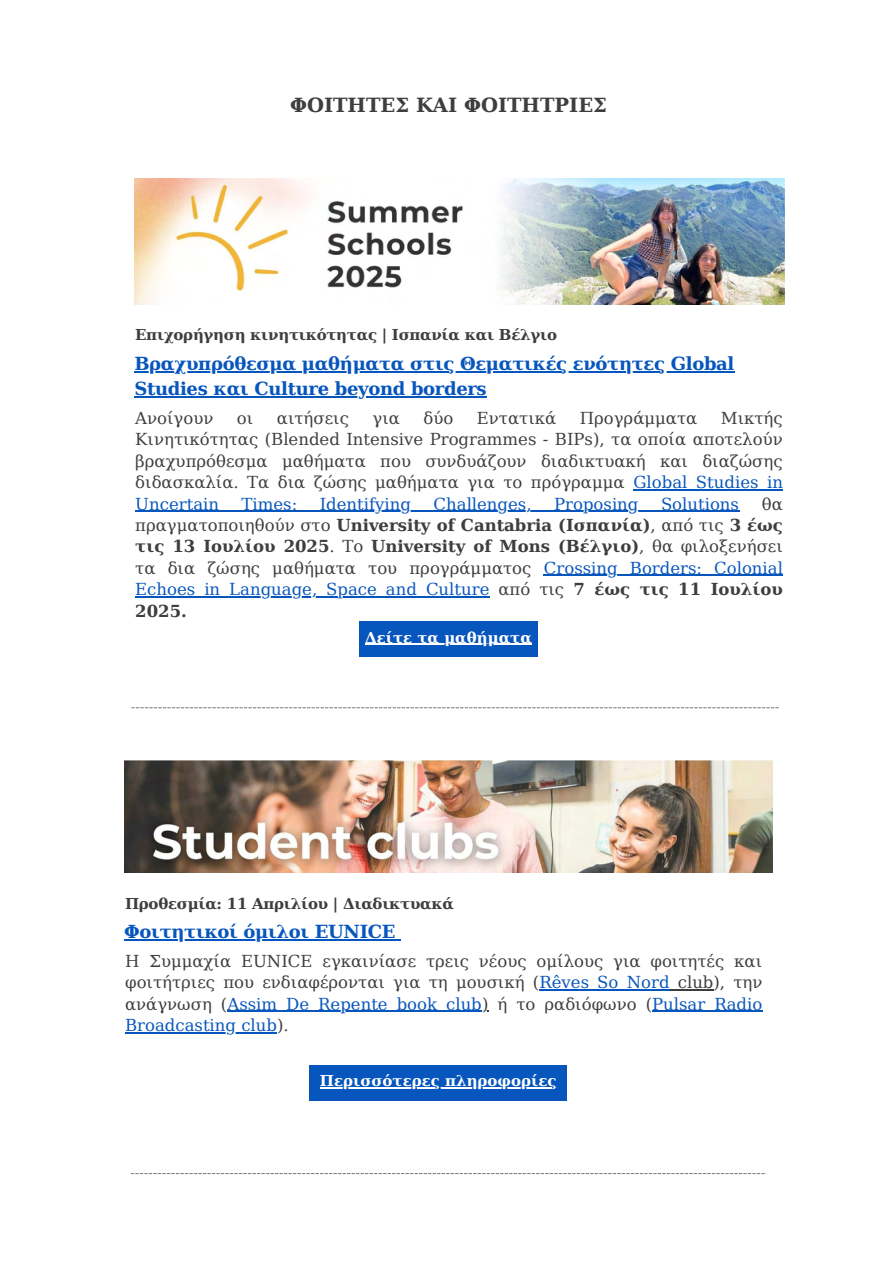
<style>
.page{position:relative;width:894px;height:1264px;background:#fff}
.page>*{position:absolute;margin:0;border:0;box-sizing:border-box;transform-origin:0 0}
.t1{font:700 19.5px "DejaVu Serif";color:#3e3e3e}
.t2{font:700 18px "DejaVu Serif";letter-spacing:-.02em;color:#0756be}
.t3{font:16.5px/21.3px "DejaVu Serif";color:#3e3e3e;text-align:justify}
.t4{font:16.5px/21.3px "DejaVu Serif";color:#0756be}
.t5{font:700 15px "DejaVu Serif";letter-spacing:-.02em;color:#3e3e3e}
.t6{font:700 15px "DejaVu Serif";color:#fff}
.s1{color:#0756be}
.s2{font-weight:700}
.s3{color:#3e3e3e}
.s4{font-weight:700;color:#3e3e3e}
</style>
<div class="page">
<div style="left:359px;top:621px;width:178px;height:35px;background:#0756be"></div>
<hr style="left:365px;top:644px;width:167px;height:1px;background:#fff">
<svg style="left:131px;top:707px;width:647px;height:1px"></svg>
<img style="left:134px;top:178px;width:649px;height:126px">
<hr style="left:633px;top:489px;width:149px;height:1px;background:#0756be">
<hr style="left:135px;top:510px;width:604px;height:2px;background:#0756be">
<hr style="left:543px;top:575px;width:239px;height:1px;background:#0756be">
<hr style="left:135px;top:596px;width:354px;height:1px;background:#0756be">
<hr style="left:134px;top:371px;width:600px;height:1px;background:#0756be">
<hr style="left:134px;top:396px;width:352px;height:1px;background:#0756be">
<div style="left:309px;top:1065px;width:258px;height:35px;background:#0756be"></div>
<hr style="left:320px;top:1087px;width:236px;height:1px;background:#fff">
<img style="left:124px;top:760px;width:648px;height:112px">
<hr style="left:539px;top:989px;width:130px;height:1px;background:#0756be">
<hr style="left:669px;top:989px;width:44px;height:1px;background:#3e3e3e">
<hr style="left:227px;top:1010px;width:255px;height:1px;background:#0756be">
<hr style="left:652px;top:1010px;width:110px;height:1px;background:#0756be">
<hr style="left:125px;top:1032px;width:152px;height:1px;background:#0756be">
<svg style="left:124px;top:939px;width:16px;height:1px"></svg>
<hr style="left:140px;top:939px;width:255px;height:1px;background:#0756be">
<svg style="left:131px;top:1173px;width:635px;height:1px"></svg>
<p class="t1" style="left:290px;top:94px;width:318px">ΦΟΙΤΗΤΕΣ ΚΑΙ ΦΟΙΤΗΤΡΙΕΣ</p>
<p class="t5" style="left:135px;top:326px;width:423px">Επιχορήγηση κινητικότητας | Ισπανία και Βέλγιο</p>
<p class="t2" style="left:134px;top:353px;width:601px">Βραχυπρόθεσμα μαθήματα στις Θεματικές ενότητες Global</p>
<h3 class="t2" style="left:134px;top:378px;width:354px">Studies και Culture beyond borders</h3>
<h3 class="t3" style="left:135px;top:408px;width:80px">Ανοίγουν</h3>
<h3 class="t3" style="left:237px;top:408px;width:18px">οι</h3>
<h3 class="t3" style="left:277px;top:408px;width:74px">αιτήσεις</h3>
<h3 class="t3" style="left:372px;top:408px;width:29px">για</h3>
<h3 class="t3" style="left:423px;top:408px;width:31px">δύο</h3>
<h3 class="t3" style="left:477px;top:408px;width:81px">Εντατικά</h3>
<h3 class="t3" style="left:579px;top:408px;width:119px">Προγράμματα</h3>
<h3 class="t3" style="left:135px;top:408px;width:649px;text-indent:585px">Μικτής Κινητικότητας (Blended Intensive Programmes - BIPs), τα οποία αποτελούν βραχυπρόθεσμα μαθήματα που συνδυάζουν διαδικτυακή και διαζώσης διδασκαλία. Τα δια ζώσης μαθήματα για το πρόγραμμα <span class="s1">Global Studies in</span></h3>
<h2 class="t4" style="left:135px;top:493px;width:85px">Uncertain</h2>
<h2 class="t4" style="left:241px;top:493px;width:57px">Times:</h2>
<h2 class="t4" style="left:320px;top:493px;width:93px">Identifying</h2>
<h2 class="t4" style="left:433px;top:493px;width:99px">Challenges,</h2>
<h2 class="t4" style="left:554px;top:493px;width:86px">Proposing</h2>
<h2 class="t4" style="left:660px;top:493px;width:79px">Solutions</h2>
<h2 class="t3" style="left:135px;top:493px;width:649px;text-indent:626px">θα πραγματοποιηθούν στο <span class="s2">University of Cantabria (Ισπανία)</span>, από τις <span class="s2">3 έως τις 13 Ιουλίου 2025</span>. Το <span class="s2">University of Mons (Βέλγιο)</span>, θα φιλοξενήσει τα δια ζώσης μαθήματα του προγράμματος</h2>
<p class="t4" style="left:543px;top:557px;width:240px">Crossing Borders: Colonial</p>
<h3 class="t4" style="left:135px;top:579px;width:649px">Echoes in Language, Space and Culture <span class="s3">από τις</span> <span class="s4">7 έως τις 11 Ιουλίου<br>2025.</span></h3>
<h1 class="t6" style="left:365px;top:628px;width:168px">Δείτε τα μαθήματα</h1>
<p class="t5" style="left:125px;top:894px;width:330px">Προθεσμία: 11 Απριλίου | Διαδικτυακά</p>
<p class="t2" style="left:124px;top:921px;width:273px">Φοιτητικοί όμιλοι EUNICE</p>
<p class="t3" style="left:125px;top:950px;width:638px">Η Συμμαχία EUNICE εγκαινίασε τρεις νέους ομίλους για φοιτητές και φοιτήτριες που ενδιαφέρονται για τη μουσική (<span class="s1">Rêves So Nord</span> club), την ανάγνωση (<span class="s1">Assim De Repente book club</span>) ή το ραδιόφωνο (<span class="s1">Pulsar Radio</span></p>
<p class="t4" style="left:125px;top:1014px;width:165px">Broadcasting club<span class="s3">).</span></p>
<h2 class="t6" style="left:320px;top:1072px;width:238px">Περισσότερες πληροφορίες</h2>
</div>
